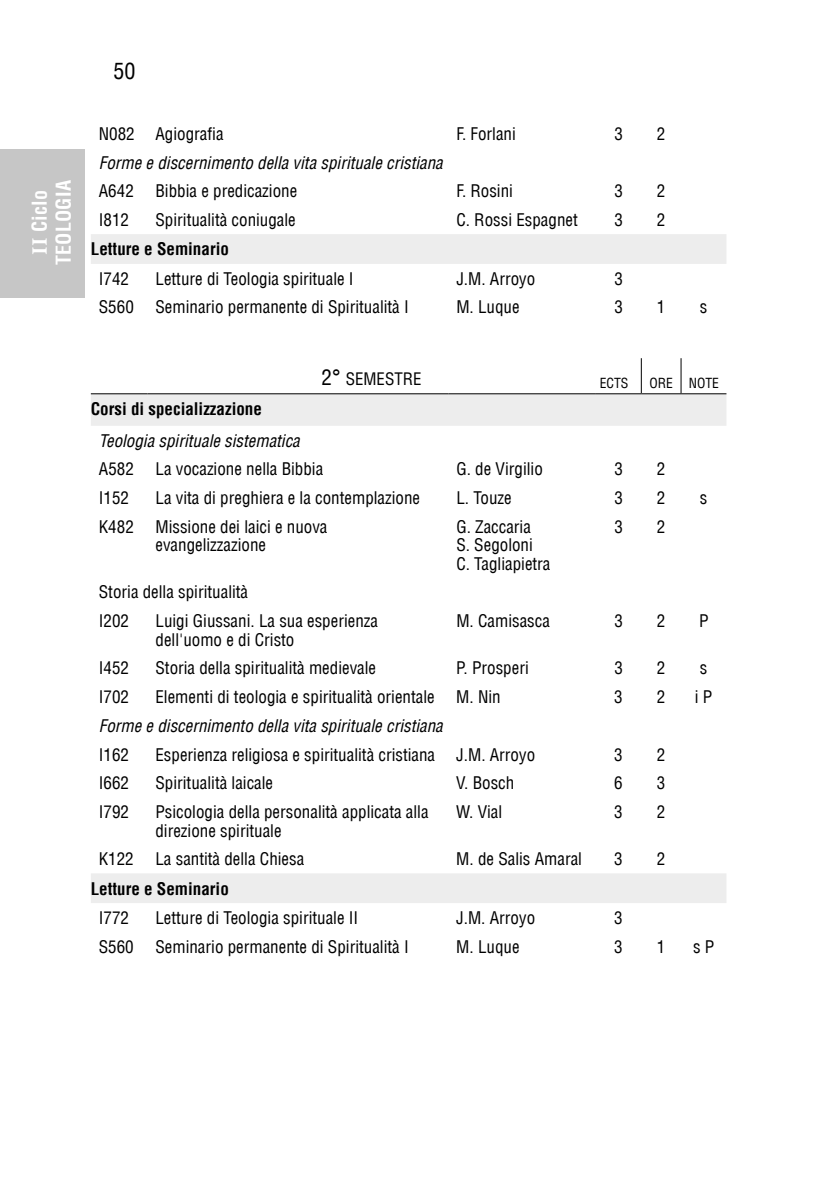
<style>
.page{position:relative;width:823px;height:1191px;background:#fff}
.page>*{position:absolute;margin:0;border:0;box-sizing:border-box;transform-origin:0 0}
.t1{font:condensed 22px "Helvetica LT";color:#000}
.t2{font:700 condensed 20px/24px "Helvetica LT";letter-spacing:.01em;color:#fff;text-align:center}
.t3{font:condensed 17px/18.4px "Helvetica LT";color:#000}
.t4{font:italic condensed 17px "Helvetica LT";color:#000}
.t5{font:700 condensed 17px "Helvetica LT";color:#000}
.t6{font:16.8px "Helvetica LT Condensed SC800";color:#000}
.t7{font:13.6px "Helvetica LT Condensed SC800";color:#000}
.s1{font-family:"Minion Variable Concept";font-weight:400;font-stretch:normal;font-size:22px}
.s2{font-size:21px}
</style>
<div class="page">
<div style="left:0;top:149px;width:85px;height:149px;background:#c6c6c6"></div>
<div style="left:91px;top:234px;width:635px;height:30px;background:#ededed"></div>
<svg style="left:91px;top:394px;width:635px;height:509px"></svg>
<hr style="left:640px;top:358px;width:1px;height:35px;background:#000">
<hr style="left:680px;top:358px;width:1px;height:35px;background:#000">
<hr style="left:595px;top:393px;width:46px;height:1px;background:#000">
<hr style="left:641px;top:393px;width:39px;height:1px;background:#000">
<hr style="left:91px;top:393px;width:56px;height:1px;background:#000">
<hr style="left:147px;top:393px;width:301px;height:1px;background:#000">
<hr style="left:448px;top:393px;width:147px;height:1px;background:#000">
<hr style="left:680px;top:393px;width:46px;height:1px;background:#000">
<p class="t2" style="left:27px;top:265px;width:86px;rotate:-90deg"><span class="s1">II</span> Ciclo<br>TEOLOGIA</p>
<p class="t1" style="left:113px;top:57px;width:23px">50</p>
<p class="t3" style="left:99px;top:124px;width:126px">N082 Agiografia</p>
<p class="t3" style="left:456px;top:124px;width:61px">F. Forlani</p>
<p class="t3" style="left:614px;top:124px;width:10px">3</p>
<p class="t3" style="left:656px;top:124px;width:10px">2</p>
<p class="t4" style="left:99px;top:152px;width:345px">Forme e discernimento della vita spirituale cristiana</p>
<p class="t3" style="left:99px;top:182px;width:36px">A642</p>
<p class="t3" style="left:155px;top:182px;width:143px">Bibbia e predicazione</p>
<p class="t3" style="left:456px;top:182px;width:58px">F. Rosini</p>
<p class="t3" style="left:614px;top:182px;width:10px">3</p>
<p class="t3" style="left:656px;top:182px;width:10px">2</p>
<p class="t3" style="left:99px;top:211px;width:32px">I812</p>
<p class="t3" style="left:155px;top:211px;width:142px">Spiritualità coniugale</p>
<p class="t3" style="left:456px;top:211px;width:123px">C. Rossi Espagnet</p>
<p class="t3" style="left:614px;top:211px;width:10px">3</p>
<p class="t3" style="left:656px;top:211px;width:10px">2</p>
<p class="t5" style="left:91px;top:238px;width:139px">Letture e Seminario</p>
<p class="t3" style="left:99px;top:269px;width:32px">I742</p>
<p class="t3" style="left:155px;top:269px;width:199px">Letture di Teologia spirituale I</p>
<p class="t3" style="left:456px;top:269px;width:80px">J.M. Arroyo</p>
<p class="t3" style="left:614px;top:269px;width:10px">3</p>
<p class="t3" style="left:99px;top:298px;width:36px">S560</p>
<p class="t3" style="left:155px;top:298px;width:255px">Seminario permanente di Spiritualità I</p>
<p class="t3" style="left:456px;top:298px;width:65px">M. Luque</p>
<p class="t3" style="left:614px;top:298px;width:10px">3</p>
<p class="t3" style="left:656px;top:298px;width:10px">1</p>
<p class="t3" style="left:699px;top:298px;width:9px">s</p>
<p class="t6" style="left:321px;top:369px;width:101px"><span class="s2">2°</span> SEMESTRE</p>
<p class="t7" style="left:599px;top:374px;width:30px">ECTS</p>
<p class="t7" style="left:649px;top:374px;width:71px">ORE NOTE</p>
<p class="t5" style="left:91px;top:398px;width:172px">Corsi di specializzazione</p>
<p class="t4" style="left:99px;top:430px;width:202px">Teologia spirituale sistematica</p>
<p class="t3" style="left:99px;top:460px;width:36px">A582</p>
<p class="t3" style="left:155px;top:460px;width:169px">La vocazione nella Bibbia</p>
<p class="t3" style="left:456px;top:460px;width:88px">G. de Virgilio</p>
<p class="t3" style="left:614px;top:460px;width:10px">3</p>
<p class="t3" style="left:656px;top:460px;width:10px">2</p>
<p class="t3" style="left:99px;top:488px;width:32px">I152</p>
<p class="t3" style="left:155px;top:488px;width:266px">La vita di preghiera e la contemplazione</p>
<p class="t3" style="left:456px;top:488px;width:57px">L. Touze</p>
<p class="t3" style="left:614px;top:488px;width:10px">3</p>
<p class="t3" style="left:656px;top:488px;width:10px">2</p>
<p class="t3" style="left:699px;top:488px;width:9px">s</p>
<p class="t3" style="left:99px;top:517px;width:36px">K482</p>
<p class="t3" style="left:155px;top:517px;width:173px">Missione dei laici e nuova evangelizzazione</p>
<p class="t3" style="left:456px;top:517px;width:96px">G. Zaccaria<br>S. Segoloni<br>C. Tagliapietra</p>
<p class="t3" style="left:614px;top:517px;width:10px">3</p>
<p class="t3" style="left:656px;top:517px;width:10px">2</p>
<p class="t3" style="left:99px;top:577px;width:151px;line-height:28.8px">Storia della spiritualità<br>I202</p>
<p class="t3" style="left:155px;top:611px;width:224px">Luigi Giussani. La sua esperienza dell'uomo e di Cristo</p>
<p class="t3" style="left:456px;top:611px;width:95px">M. Camisasca</p>
<p class="t3" style="left:614px;top:611px;width:10px">3</p>
<p class="t3" style="left:656px;top:611px;width:10px">2</p>
<p class="t3" style="left:698px;top:611px;width:11px">P</p>
<p class="t3" style="left:99px;top:659px;width:32px">I452</p>
<p class="t3" style="left:155px;top:659px;width:222px">Storia della spiritualità medievale</p>
<p class="t3" style="left:456px;top:659px;width:74px">P. Prosperi</p>
<p class="t3" style="left:614px;top:659px;width:10px">3</p>
<p class="t3" style="left:656px;top:659px;width:10px">2</p>
<p class="t3" style="left:699px;top:659px;width:9px">s</p>
<p class="t3" style="left:99px;top:687px;width:32px">I702</p>
<p class="t3" style="left:155px;top:687px;width:280px">Elementi di teologia e spiritualità orientale</p>
<p class="t3" style="left:456px;top:687px;width:46px">M. Nin</p>
<p class="t3" style="left:614px;top:687px;width:10px">3</p>
<p class="t3" style="left:656px;top:687px;width:10px">2</p>
<p class="t3" style="left:694px;top:687px;width:19px">i P</p>
<p class="t4" style="left:99px;top:715px;width:345px">Forme e discernimento della vita spirituale cristiana</p>
<p class="t3" style="left:99px;top:745px;width:32px">I162</p>
<p class="t3" style="left:155px;top:745px;width:381px">Esperienza religiosa e spiritualità cristiana J.M. Arroyo</p>
<p class="t3" style="left:614px;top:745px;width:10px">3</p>
<p class="t3" style="left:656px;top:745px;width:10px">2</p>
<p class="t3" style="left:99px;top:774px;width:32px">I662</p>
<p class="t3" style="left:155px;top:774px;width:119px">Spiritualità laicale</p>
<p class="t3" style="left:456px;top:774px;width:59px">V. Bosch</p>
<p class="t3" style="left:614px;top:774px;width:10px">6</p>
<p class="t3" style="left:656px;top:774px;width:10px">3</p>
<p class="t3" style="left:99px;top:802px;width:32px">I792</p>
<p class="t3" style="left:155px;top:802px;width:274px">Psicologia della personalità applicata alla direzione spirituale</p>
<p class="t3" style="left:456px;top:802px;width:47px">W. Vial</p>
<p class="t3" style="left:614px;top:802px;width:10px">3</p>
<p class="t3" style="left:656px;top:802px;width:10px">2</p>
<p class="t3" style="left:99px;top:849px;width:36px">K122</p>
<p class="t3" style="left:155px;top:849px;width:150px">La santità della Chiesa</p>
<p class="t3" style="left:456px;top:849px;width:127px">M. de Salis Amaral</p>
<p class="t3" style="left:614px;top:849px;width:10px">3</p>
<p class="t3" style="left:656px;top:849px;width:10px">2</p>
<p class="t5" style="left:91px;top:877px;width:139px">Letture e Seminario</p>
<p class="t3" style="left:99px;top:908px;width:32px">I772</p>
<p class="t3" style="left:155px;top:908px;width:204px">Letture di Teologia spirituale II</p>
<p class="t3" style="left:456px;top:908px;width:80px">J.M. Arroyo</p>
<p class="t3" style="left:614px;top:908px;width:10px">3</p>
<p class="t3" style="left:99px;top:937px;width:36px">S560</p>
<p class="t3" style="left:155px;top:937px;width:255px">Seminario permanente di Spiritualità I</p>
<p class="t3" style="left:456px;top:937px;width:65px">M. Luque</p>
<p class="t3" style="left:614px;top:937px;width:10px">3</p>
<p class="t3" style="left:656px;top:937px;width:10px">1</p>
<p class="t3" style="left:692px;top:937px;width:23px">s P</p>
</div>
